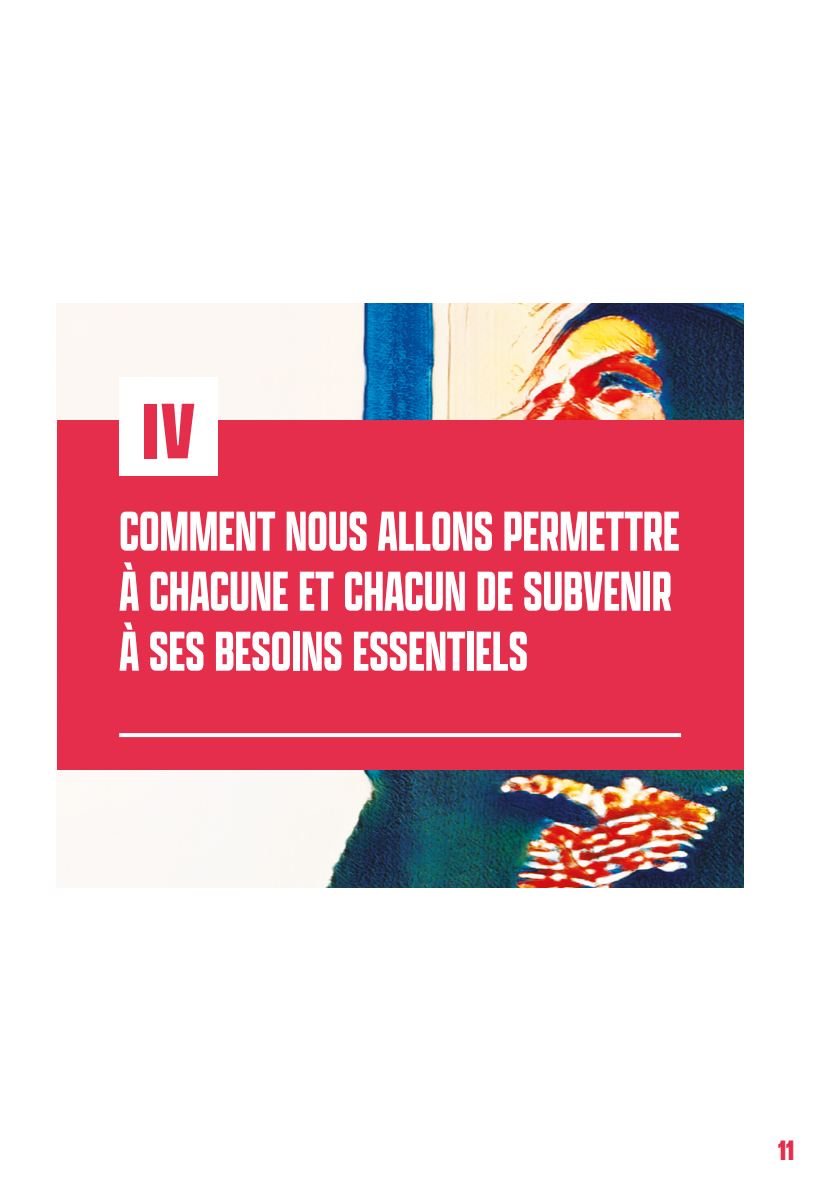
<style>
.page{position:relative;width:840px;height:1191px;background:#fff}
.page>*{position:absolute;margin:0;border:0;box-sizing:border-box;transform-origin:0 0}
.t1{font:900 84px "Apotek Comp";color:#e42e4b}
.M_Titre_1{font:600 60px/60px "Apotek Comp";color:#fff;scale:.92 1}
.t2{font:900 30px "Apotek Comp";color:#e42e4b}
</style>
<div class="page">
<img style="left:57px;top:303px;width:686px;height:584px">
<div style="left:57px;top:420px;width:686px;height:350px;background:#e42e4b"></div>
<svg style="left:119px;top:733px;width:561px;height:4px;background:#fefafa"></svg>
<div style="left:119px;top:378px;width:99px;height:98px;background:#fff"></div>
<p class="t1" style="left:142px;top:380px;width:54px">IV</p>
<p class="M_Titre_1" style="left:119px;top:500px;width:610px">COMMENT NOUS ALLONS PERMETTRE<br>À CHACUNE ET CHACUN DE SUBVENIR<br>À SES BESOINS ESSENTIELS</p>
<p class="t2" style="left:777px;top:1131px;width:17px">11</p>
</div>
